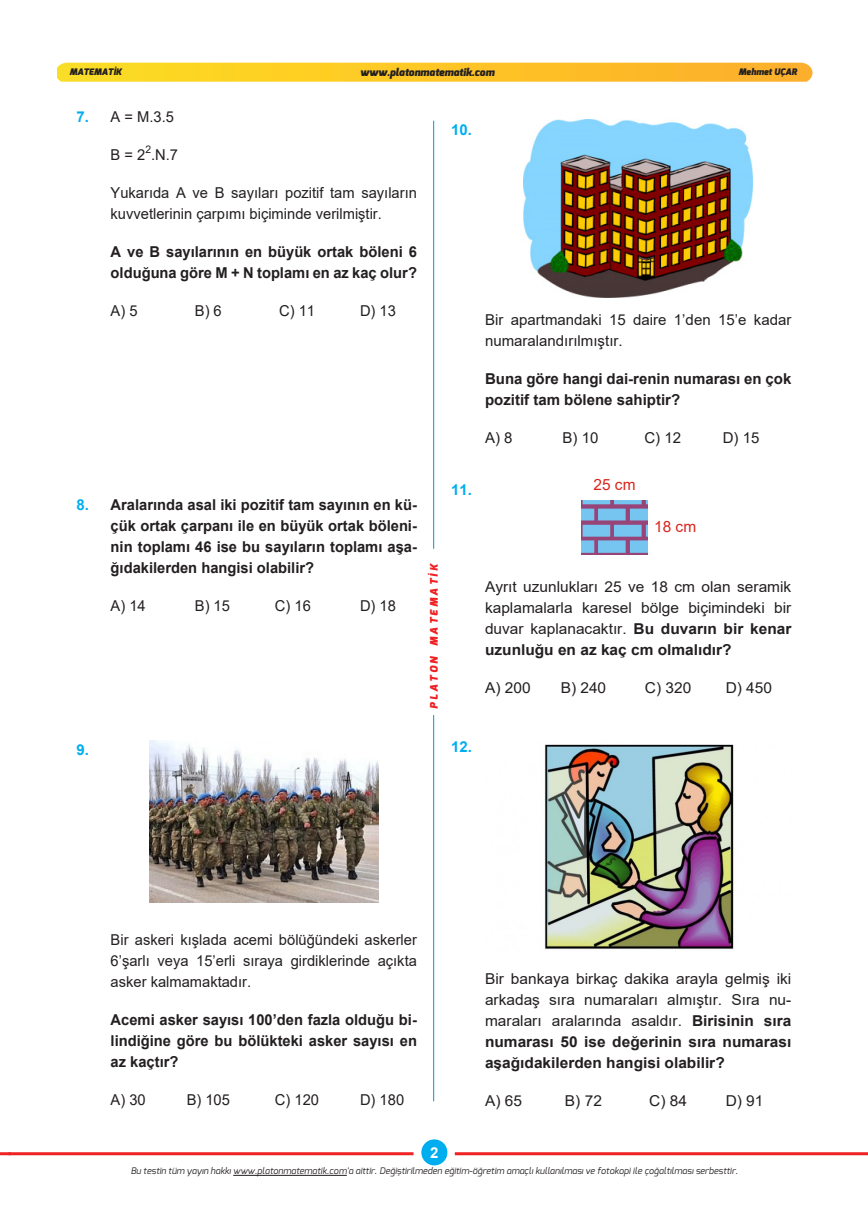
<style>
.page{position:relative;width:868px;height:1212px;background:#fff}
.page>*{position:absolute;margin:0;border:0;box-sizing:border-box;transform-origin:0 0}
.t1{font:15.45px "Arial";letter-spacing:.005em;color:#da251d}
.soru_kökü_akif{font:15px/21px "Arial";color:#231f20;text-align:justify}
.soru_kökü_akif-2{font:700 15px/21px "Arial";color:#231f20}
.soru_kökü_akif-3{font:700 15px "Arial";color:#00aeef}
.t2{font:700 15px "Arial";color:#fff}
.t3{font:italic 900 10.5px "Exo";color:#231f20}
.t4{font:italic 900 10.5px "Exo";color:#ee2123}
.soru_kökü_akif-4{font:10.5px "Arial";color:#231f20}
.t5{font:italic 9px "Exo";color:#231f20}
.t6{font:italic 900 9px "Exo";color:#231f20}
.s1{font-weight:700;color:#00aeef}
.s2{color:#00aeef}
.s3{font-weight:700}
</style>
<div class="page">
<hr style="left:433px;top:121px;width:1px;height:428px;background:#00aeef">
<hr style="left:433px;top:715px;width:1px;height:386px;background:#00aeef">
<svg style="left:0;top:1152px;width:9px;height:3px"></svg>
<div style="left:421px;top:1139px;width:26px;height:26px;background:#00aeef;border-radius:50%"></div>
<hr style="left:9px;top:1152px;width:404px;height:3px;background:#ee2123">
<hr style="left:454px;top:1152px;width:413px;height:3px;background:#ee2123">
<svg style="left:57px;top:63px;width:755px;height:19px;background:#fcc72a"></svg>
<hr style="left:233px;top:1175px;width:114px;height:1px;background:#231f20">
<img style="left:524px;top:120px;width:228px;height:177px">
<img style="left:581px;top:501px;width:66px;height:53px">
<img style="left:544px;top:744px;width:191px;height:206px">
<img style="left:149px;top:741px;width:229px;height:162px">
<p class="t6" style="left:69px;top:66px;width:54px">MATEMATİK</p>
<p class="t3" style="left:360px;top:66px;width:136px">www.platonmatematik.com</p>
<p class="t6" style="left:738px;top:66px;width:60px">Mehmet UÇAR</p>
<p class="soru_kökü_akif" style="left:77px;top:106px;width:99px"><span class="s1">7.</span> A = M.3.5</p>
<p class="soru_kökü_akif" style="left:111px;top:144px;width:69px">B = 2 .N.7</p>
<p class="soru_kökü_akif-4" style="left:145px;top:142px;width:7px">2</p>
<p class="soru_kökü_akif" style="left:111px;top:183px;width:308px">Yukarıda A ve B sayıları pozitif tam sayıların kuvvetlerinin çarpımı biçiminde verilmiştir.</p>
<p class="soru_kökü_akif-2" style="left:111px;top:242px;width:308px">A ve B sayılarının en büyük ortak böleni 6 olduğuna göre M + N toplamı en az kaç olur?</p>
<p class="soru_kökü_akif" style="left:111px;top:301px;width:28px">A) 5</p>
<p class="soru_kökü_akif" style="left:195px;top:301px;width:28px">B) 6</p>
<p class="soru_kökü_akif" style="left:279px;top:301px;width:37px">C) 11</p>
<p class="soru_kökü_akif" style="left:360px;top:301px;width:37px">D) 13</p>
<p class="soru_kökü_akif-2" style="left:111px;top:495px;width:308px;text-align:justify;text-indent:-34px"><span class="s2">8.</span> Aralarında asal iki pozitif tam sayının en kü&shy;çük ortak çarpanı ile en büyük ortak böleni&shy;nin toplamı 46 ise bu sayıların toplamı aşa&shy;ğıdakilerden hangisi olabilir?</p>
<p class="soru_kökü_akif" style="left:111px;top:595px;width:37px">A) 14</p>
<p class="soru_kökü_akif" style="left:195px;top:595px;width:37px">B) 15</p>
<p class="soru_kökü_akif" style="left:275px;top:595px;width:37px">C) 16</p>
<p class="soru_kökü_akif" style="left:360px;top:595px;width:37px">D) 18</p>
<p class="t4" style="left:427px;top:709px;width:148px;rotate:-90deg">P L A T O N M A T E M A T İ K</p>
<p class="soru_kökü_akif-3" style="left:77px;top:739px;width:14px">9.</p>
<p class="soru_kökü_akif-3" style="left:451px;top:119px;width:22px">10.</p>
<p class="soru_kökü_akif" style="left:485px;top:309px;width:308px">Bir apartmandaki 15 daire 1’den 15’e kadar numaralandırılmıştır.</p>
<p class="soru_kökü_akif-2" style="left:485px;top:368px;width:308px">Buna göre hangi dai-renin numarası en çok pozitif tam bölene sahiptir?</p>
<p class="soru_kökü_akif" style="left:485px;top:427px;width:29px">A) 8</p>
<p class="soru_kökü_akif" style="left:562px;top:427px;width:37px">B) 10</p>
<p class="soru_kökü_akif" style="left:644px;top:427px;width:38px">C) 12</p>
<p class="soru_kökü_akif" style="left:722px;top:427px;width:38px">D) 15</p>
<p class="soru_kökü_akif-3" style="left:451px;top:479px;width:22px">11.</p>
<p class="t1" style="left:593px;top:474px;width:44px">25 cm</p>
<p class="t1" style="left:654px;top:515px;width:44px">18 cm</p>
<p class="soru_kökü_akif" style="left:485px;top:576px;width:308px">Ayrıt uzunlukları 25 ve 18 cm olan seramik kaplamalarla karesel bölge biçimindeki bir duvar kaplanacaktır. <span class="s3">Bu duvarın bir kenar uzunluğu en az kaç cm olmalıdır?</span></p>
<p class="soru_kökü_akif" style="left:485px;top:677px;width:47px">A) 200</p>
<p class="soru_kökü_akif" style="left:560px;top:677px;width:47px">B) 240</p>
<p class="soru_kökü_akif" style="left:644px;top:677px;width:48px">C) 320</p>
<p class="soru_kökü_akif" style="left:725px;top:677px;width:48px">D) 450</p>
<p class="soru_kökü_akif-3" style="left:451px;top:736px;width:22px">12.</p>
<p class="soru_kökü_akif" style="left:111px;top:929px;width:308px">Bir askeri kışlada acemi bölüğündeki askerler 6’şarlı veya 15’erli sıraya girdiklerinde açıkta asker kalmamaktadır.</p>
<p class="soru_kökü_akif-2" style="left:111px;top:1009px;width:308px;text-align:justify">Acemi asker sayısı 100’den fazla olduğu bi&shy;lindiğine göre bu bölükteki asker sayısı en az kaçtır?</p>
<p class="soru_kökü_akif" style="left:111px;top:1089px;width:37px">A) 30</p>
<p class="soru_kökü_akif" style="left:187px;top:1089px;width:45px">B) 105</p>
<p class="soru_kökü_akif" style="left:275px;top:1089px;width:46px">C) 120</p>
<p class="soru_kökü_akif" style="left:360px;top:1089px;width:46px">D) 180</p>
<p class="t2" style="left:430px;top:1142px;width:10px">2</p>
<p class="soru_kökü_akif" style="left:485px;top:968px;width:308px">Bir bankaya birkaç dakika arayla gelmiş iki arkadaş sıra numaraları almıştır. Sıra nu&shy;maraları aralarında asaldır. <span class="s3">Birisinin sıra numarası 50 ise değerinin sıra numarası aşağıdakilerden hangisi olabilir?</span></p>
<p class="soru_kökü_akif" style="left:485px;top:1090px;width:38px">A) 65</p>
<p class="soru_kökü_akif" style="left:565px;top:1090px;width:38px">B) 72</p>
<p class="soru_kökü_akif" style="left:649px;top:1090px;width:39px">C) 84</p>
<p class="soru_kökü_akif" style="left:725px;top:1090px;width:39px">D) 91</p>
<p class="t5" style="left:131px;top:1165px;width:608px">Bu testin tüm yayın hakkı www.platonmatematik.com'a aittir. Değiştirilmeden eğitim-öğretim amaçlı kullanılması ve fotokopi ile çoğaltılması serbesttir.</p>
</div>
